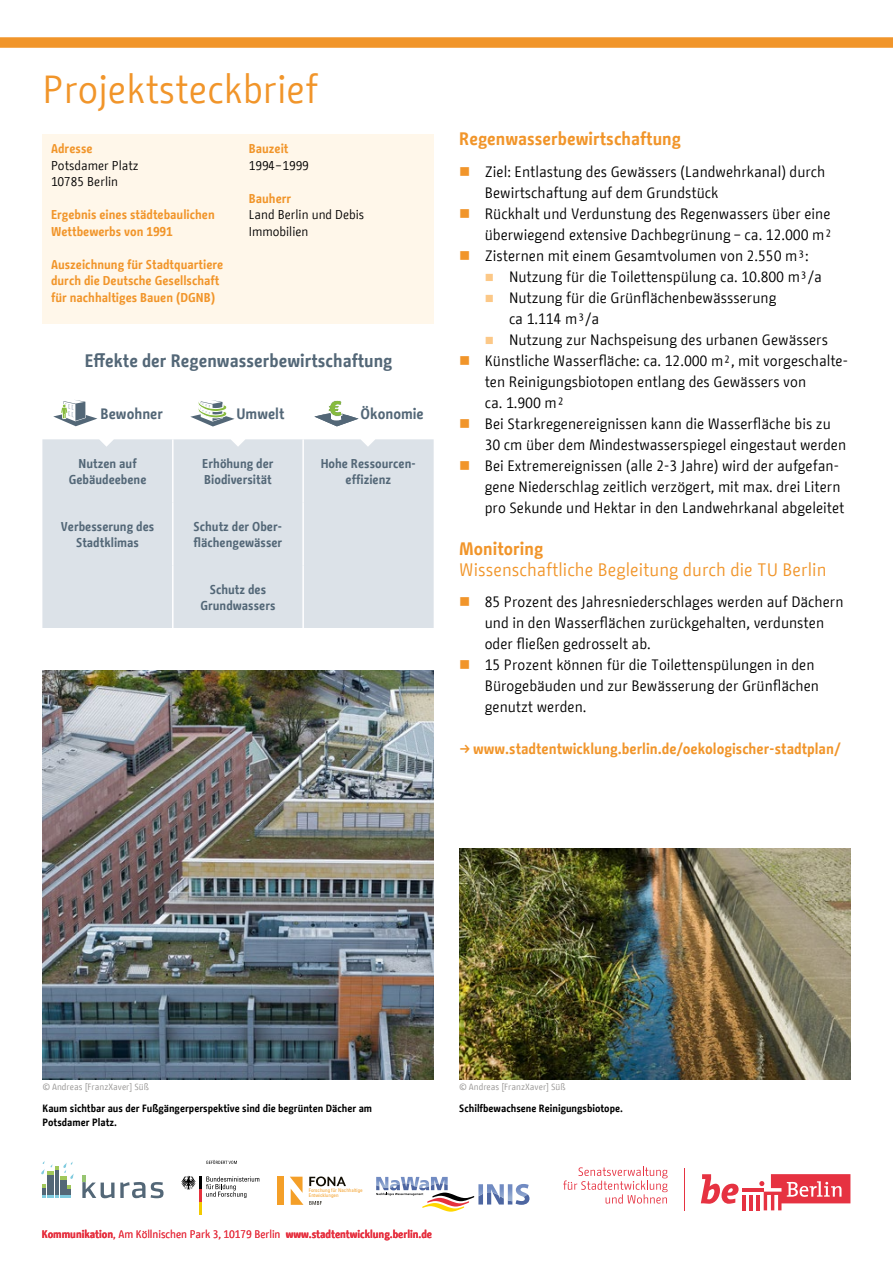
<style>
.page{position:relative;width:893px;height:1263px;background:#fff}
.page>*{position:absolute;margin:0;border:0;box-sizing:border-box;transform-origin:0 0}
.t1{font:39px "BMF Change";color:#f1952a}
.t2{font:18px "BMF Change";color:#f1952a}
.t3{font:700 18px "BMF Change";color:#f1952a}
.t4{font:700 18px "BMF Change";color:#536777}
.t5{font:15px/21px "BMF Change";color:#000}
.t6{font:700 15px "BMF Change";color:#f1952a}
.t7{font:700 15px "BMF Change";color:#536777}
.t8{font:700 12.75px/16.5px "BMF Change";color:#f1952a}
.t9{font:700 12.75px/16.5px "BMF Change";color:#536777;text-align:center}
.t10{font:12.75px/16.5px "BMF Change";color:#000}
.t11{font:700 10.8px "BMF Change";letter-spacing:-.005em;color:#e63241}
.t12{font:700 10.5px/14.2px "BMF Change";color:#000}
.t13{font:9px "BMF Change";color:#949290}
.t14{font:condensed 5.1px/5.4px "Univers LT";color:#f49f28}
.s1{font-weight:400}
</style>
<div class="page">
<img style="left:43px;top:670px;width:391px;height:410px">
<img style="left:459px;top:849px;width:391px;height:231px">
<div style="left:43px;top:135px;width:391px;height:189px;background:#fff7ea"></div>
<div style="left:0;top:37px;width:893px;height:11px;background:#f1952a"></div>
<div style="left:42px;top:439px;width:392px;height:189px;background:#dce2e8"></div>
<hr style="left:172px;top:439px;width:2px;height:63px;background:#fff">
<hr style="left:302px;top:439px;width:2px;height:63px;background:#fff">
<hr style="left:172px;top:502px;width:2px;height:63px;background:#fff">
<hr style="left:302px;top:502px;width:2px;height:63px;background:#fff">
<hr style="left:172px;top:565px;width:2px;height:63px;background:#fff">
<hr style="left:302px;top:565px;width:2px;height:63px;background:#fff">
<svg style="left:231px;top:439px;width:14px;height:8px"></svg>
<svg style="left:361px;top:439px;width:14px;height:8px"></svg>
<svg style="left:53px;top:400px;width:61px;height:47px"></svg>
<svg style="left:190px;top:400px;width:45px;height:26px"></svg>
<svg style="left:314px;top:400px;width:45px;height:26px"></svg>
<svg style="left:151px;top:1182px;width:13px;height:16px"></svg>
<svg style="left:82px;top:1176px;width:63px;height:22px"></svg>
<svg style="left:41px;top:1161px;width:33px;height:37px"></svg>
<svg style="left:181px;top:1160px;width:79px;height:55px"></svg>
<div style="left:277px;top:1177px;width:7px;height:28px;background:#f49f28"></div>
<svg style="left:290px;top:1177px;width:13px;height:28px"></svg>
<svg style="left:309px;top:1201px;width:13px;height:4px"></svg>
<svg style="left:309px;top:1176px;width:37px;height:10px"></svg>
<img style="left:376px;top:1177px;width:72px;height:6px">
<svg style="left:376px;top:1183px;width:153px;height:29px"></svg>
<svg style="left:701px;top:1174px;width:38px;height:30px"></svg>
<hr style="left:742px;top:1195px;width:3px;height:15px;background:#e63241">
<hr style="left:749px;top:1195px;width:4px;height:15px;background:#e63241">
<hr style="left:756px;top:1195px;width:4px;height:15px;background:#e63241">
<hr style="left:742px;top:1188px;width:22px;height:3px;background:#e63241">
<svg style="left:759px;top:1174px;width:91px;height:36px"></svg>
<hr style="left:684px;top:1168px;width:1px;height:42px;background:#e63241">
<svg style="left:563px;top:1167px;width:105px;height:36px"></svg>
<h1 class="t1" style="left:43px;top:62px;width:277px">Projektsteckbrief</h1>
<p class="t8" style="left:51px;top:141px;width:43px">Adresse</p>
<p class="t10" style="left:51px;top:157px;width:89px">Potsdamer Platz<br>10785 Berlin</p>
<p class="t8" style="left:51px;top:207px;width:165px">Ergebnis eines städtebaulichen<br>Wettbewerbs von 1991</p>
<p class="t8" style="left:51px;top:256px;width:174px">Auszeichnung für Stadtquartiere durch die Deutsche Gesellschaft für nachhaltiges Bauen (DGNB)</p>
<p class="t8" style="left:249px;top:141px;width:41px">Bauzeit</p>
<p class="t10" style="left:249px;top:157px;width:62px">1994–1999</p>
<p class="t8" style="left:249px;top:190px;width:44px">Bauherr</p>
<p class="t10" style="left:249px;top:207px;width:117px">Land Berlin und Debis<br>Immobilien</p>
<p class="t4" style="left:85px;top:348px;width:309px">Effekte der Regenwasserbewirtschaftung</p>
<p class="t7" style="left:101px;top:403px;width:64px">Bewohner</p>
<p class="t7" style="left:236px;top:403px;width:50px">Umwelt</p>
<p class="t7" style="left:361px;top:403px;width:65px">Ökonomie</p>
<p class="t9" style="left:69px;top:455px;width:79px">Nutzen auf<br>Gebäudeebene</p>
<p class="t9" style="left:202px;top:455px;width:73px;text-align:left">Erhöhung der<br>Biodiversität</p>
<p class="t9" style="left:321px;top:455px;width:95px">Hohe Ressourcen&shy;effizienz</p>
<p class="t9" style="left:61px;top:518px;width:95px">Verbesserung des<br>Stadtklimas</p>
<p class="t9" style="left:194px;top:518px;width:90px;text-align:left">Schutz der Ober&shy;flächengewässer</p>
<p class="t9" style="left:200px;top:581px;width:77px">Schutz des<br>Grundwassers</p>
<p class="t3" style="left:459px;top:126px;width:223px">Regenwasserbewirtschaftung</p>
<p class="t5" style="left:485px;top:161px;width:349px">Ziel: Entlastung des Gewässers (Landwehrkanal) durch Bewirtschaftung auf dem Grundstück<br>Rückhalt und Verdunstung des Regenwassers über eine überwiegend extensive Dachbegrünung – ca. 12.000 m²<br>Zisternen mit einem Gesamtvolumen von 2.550 m³:</p>
<p class="t5" style="left:509px;top:266px;width:314px">Nutzung für die Toilettenspülung ca. 10.800 m³/a</p>
<p class="t5" style="left:509px;top:287px;width:269px">Nutzung für die Grünflächenbewässserung</p>
<p class="t5" style="left:509px;top:308px;width:92px">ca 1.114 m³/a</p>
<p class="t5" style="left:509px;top:329px;width:320px">Nutzung zur Nachspeisung des urbanen Gewässers</p>
<p class="t5" style="left:485px;top:350px;width:365px">Künstliche Wasserfläche: ca. 12.000 m², mit vorgeschalte-</p>
<p class="t5" style="left:485px;top:371px;width:323px">ten Reinigungsbiotopen entlang des Gewässers von</p>
<p class="t5" style="left:485px;top:392px;width:81px">ca. 1.900 m²</p>
<p class="t5" style="left:485px;top:413px;width:348px">Bei Starkregenereignissen kann die Wasserfläche bis zu</p>
<p class="t5" style="left:485px;top:434px;width:363px">30 cm über dem Mindestwasserspiegel eingestaut werden</p>
<p class="t5" style="left:485px;top:455px;width:356px">Bei Extremereignissen (alle 2-3 Jahre) wird der aufgefan-</p>
<p class="t5" style="left:485px;top:476px;width:357px">gene Niederschlag zeitlich verzögert, mit max. drei Litern</p>
<p class="t5" style="left:485px;top:497px;width:361px">pro Sekunde und Hektar in den Landwehrkanal abgeleitet</p>
<p class="t3" style="left:459px;top:536px;width:86px">Monitoring</p>
<p class="t2" style="left:459px;top:557px;width:369px">Wissenschaftliche Begleitung durch die TU Berlin</p>
<p class="t5" style="left:485px;top:592px;width:360px">85 Prozent des Jahresniederschlages werden auf Dächern und in den Wasserflächen zurückgehalten, verdunsten oder fließen gedrosselt ab.<br>15 Prozent können für die Toilettenspülungen in den Bürogebäuden und zur Bewässerung der Grünflächen genutzt werden.</p>
<p class="t6" style="left:473px;top:738px;width:368px">www.stadtentwicklung.berlin.de/oekologischer-stadtplan/</p>
<p class="t13" style="left:43px;top:1081px;width:108px">© Andreas [FranzXaver] Süß</p>
<p class="t13" style="left:459px;top:1081px;width:108px">© Andreas [FranzXaver] Süß</p>
<p class="t12" style="left:43px;top:1101px;width:331px">Kaum sichtbar aus der Fußgängerperspektive sind die begrünten Dächer am<br>Potsdamer Platz.</p>
<p class="t12" style="left:459px;top:1101px;width:165px">Schilfbewachsene Reinigungsbiotope.</p>
<p class="t14" style="left:309px;top:1187px;width:55px">Forschung für Nachhaltige<br>Entwicklungen</p>
<p class="t11" style="left:42px;top:1226px;width:392px">Kommunikation<span class="s1">, Am Köllnischen Park 3, 10179 Berlin</span> www.stadtentwicklung.berlin.de</p>
</div>
